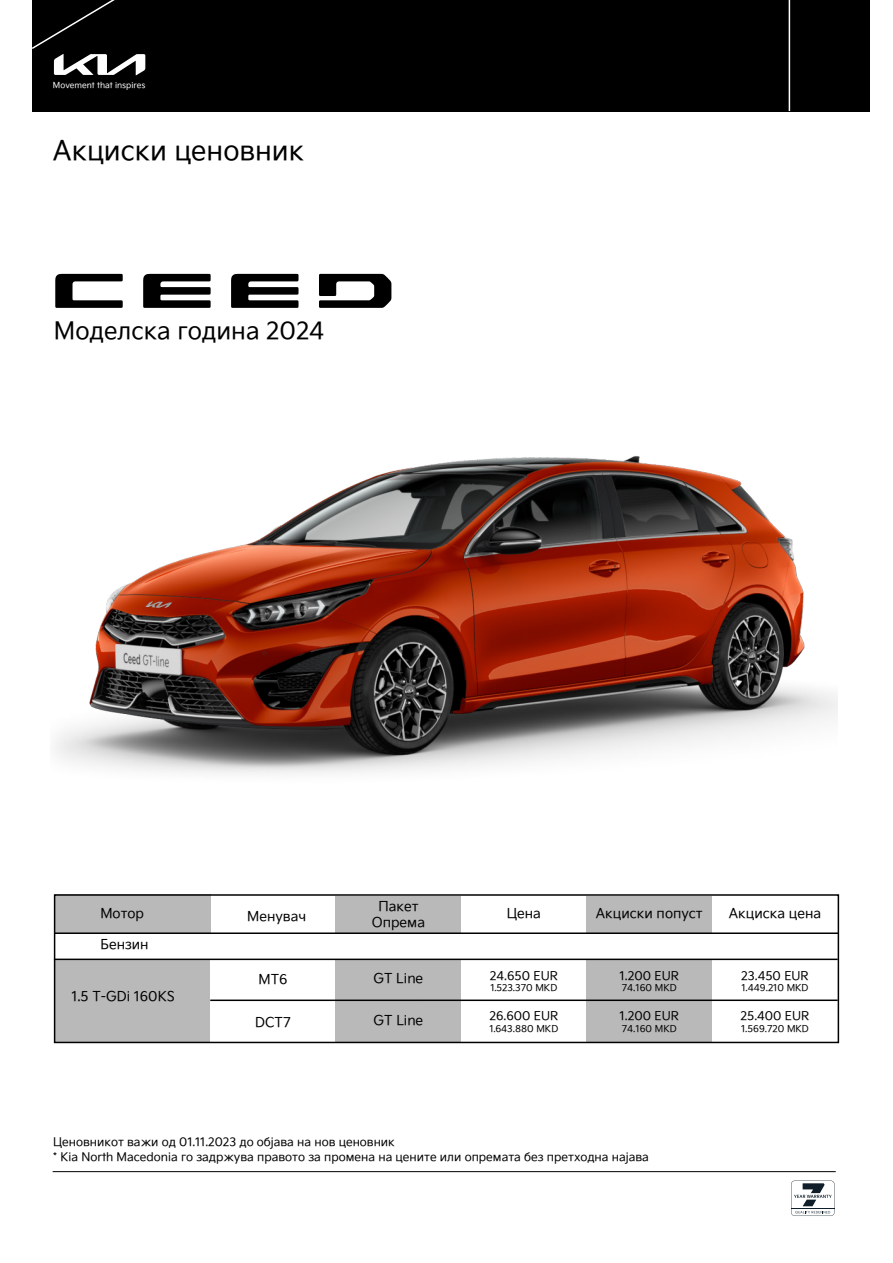
<style>
.page{position:relative;width:893px;height:1263px;background:#fff}
.page>*{position:absolute;margin:0;border:0;box-sizing:border-box;transform-origin:0 0}
.t1{font:27px "Kia Signature OTF Regular";color:#000}
.t2{font:23.7px "Kia Signature OTF Regular";color:#000}
.t3{font:13.5px/16.2px "Kia Signature OTF Regular";color:#000;text-align:center}
.t4{font:12px "Kia Signature OTF Regular";color:#000}
.t5{font:11.7px/15.6px "Kia Signature OTF Regular";color:#000}
.t6{font:9.45px "Kia Signature OTF Regular";color:#000}
.t7{font:8.25px "Kia Signature OTF Regular";color:#fff}
</style>
<div class="page">
<img style="left:55px;top:456px;width:783px;height:318px">
<div style="left:32px;top:0;width:838px;height:111px;background:#000"></div>
<svg style="left:32px;top:0;width:113px;height:75px"></svg>
<hr style="left:789px;top:0;width:1px;height:111px;background:#fff">
<svg style="left:53px;top:894px;width:787px;height:150px"></svg>
<hr style="left:55px;top:932px;width:783px;height:2px;background:#000">
<hr style="left:54px;top:958px;width:784px;height:2px;background:#000">
<svg style="left:55px;top:274px;width:336px;height:34px"></svg>
<hr style="left:210px;top:999px;width:628px;height:2px;background:#000">
<hr style="left:53px;top:1171px;width:783px;height:1px;background:#000">
<svg style="left:791px;top:1180px;width:44px;height:36px"></svg>
<p class="t7" style="left:53px;top:79px;width:94px">Movement that inspires</p>
<h1 class="t1" style="left:53px;top:131px;width:252px">Акциски ценовник</h1>
<h2 class="t2" style="left:54px;top:313px;width:272px">Моделска година 2024</h2>
<p class="t3" style="left:100px;top:904px;width:45px">Мотор</p>
<p class="t3" style="left:100px;top:935px;width:50px">Бензин</p>
<p class="t3" style="left:71px;top:987px;width:105px">1.5 T-GDi 160KS</p>
<p class="t3" style="left:247px;top:907px;width:60px">Менувач</p>
<p class="t3" style="left:372px;top:897px;width:55px">Пакет<br>Опрема</p>
<p class="t3" style="left:507px;top:905px;width:36px">Цена</p>
<p class="t3" style="left:596px;top:905px;width:108px">Акциски попуст</p>
<p class="t3" style="left:729px;top:905px;width:94px">Акцискa цена</p>
<p class="t4" style="left:490px;top:966px;width:70px">24.650 EUR</p>
<p class="t6" style="left:490px;top:981px;width:68px">1.523.370 MKD</p>
<p class="t3" style="left:258px;top:970px;width:30px">MT6</p>
<p class="t3" style="left:374px;top:969px;width:51px">GT Line</p>
<p class="t3" style="left:255px;top:1013px;width:37px">DCT7</p>
<p class="t3" style="left:374px;top:1011px;width:51px">GT Line</p>
<p class="t4" style="left:489px;top:1007px;width:70px">26.600 EUR</p>
<p class="t6" style="left:489px;top:1021px;width:70px">1.643.880 MKD</p>
<p class="t4" style="left:620px;top:966px;width:61px">1.200 EUR</p>
<p class="t6" style="left:622px;top:981px;width:56px">74.160 MKD</p>
<p class="t4" style="left:620px;top:1007px;width:61px">1.200 EUR</p>
<p class="t6" style="left:622px;top:1021px;width:56px">74.160 MKD</p>
<p class="t4" style="left:741px;top:966px;width:69px">23.450 EUR</p>
<p class="t6" style="left:741px;top:981px;width:69px">1.449.210 MKD</p>
<p class="t4" style="left:740px;top:1007px;width:70px">25.400 EUR</p>
<p class="t6" style="left:741px;top:1021px;width:69px">1.569.720 MKD</p>
<p class="t5" style="left:53px;top:1133px;width:597px">Ценовникот важи од 01.11.2023 до об쑻ава на нов ценовник<br>* Kia North Macedonia го задржува правото за промена на цените или опремата без претходна на쑻ава</p>
</div>
